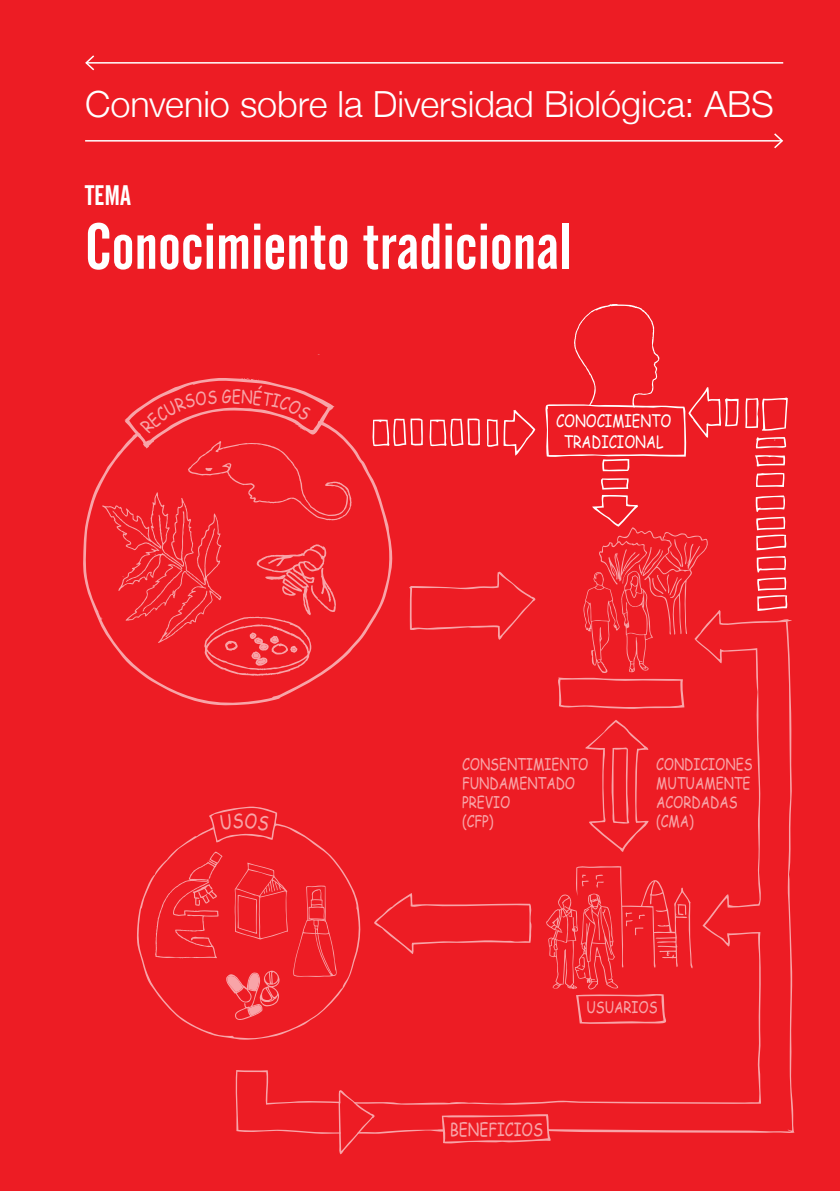
<style>
.page{position:relative;width:840px;height:1191px;background:#fff}
.page>*{position:absolute;margin:0;border:0;box-sizing:border-box;transform-origin:0 0}
.t1{font:64px "Alternate Gothic No 2 BT";color:#fff}
.t2{font:300 36px "Helvetica Neue";color:#fff}
.t3{font:28px "Alternate Gothic No 2 BT";color:#fff}
.t4{font:18px "Comic Sans MS";color:#f8a4a8;scale:.8 1}
.t5{font:17px/20.4px "Comic Sans MS";color:#fff;text-align:center;scale:.8 1}
.t6{font:16px/19.2px "Comic Sans MS";color:#f8a4a8;scale:.8 1}
</style>
<div class="page">
<div style="left:0;top:0;width:839px;height:1191px;background:#ed1c24"></div>
<hr style="left:86px;top:62px;width:696px;height:2px;background:#fff">
<svg style="left:85px;top:55px;width:11px;height:16px"></svg>
<hr style="left:85px;top:140px;width:696px;height:2px;background:#fff">
<svg style="left:772px;top:133px;width:11px;height:16px"></svg>
<svg style="left:409px;top:571px;width:126px;height:39px"></svg>
<svg style="left:338px;top:1133px;width:36px;height:21px"></svg>
<svg style="left:443px;top:1133px;width:108px;height:11px"></svg>
<svg style="left:745px;top:397px;width:42px;height:34px"></svg>
<svg style="left:755px;top:437px;width:30px;height:11px"></svg>
<svg style="left:755px;top:455px;width:29px;height:32px"></svg>
<svg style="left:755px;top:495px;width:31px;height:55px"></svg>
<svg style="left:486px;top:410px;width:49px;height:45px"></svg>
<svg style="left:601px;top:478px;width:27px;height:11px"></svg>
<svg style="left:393px;top:418px;width:87px;height:29px"></svg>
<svg style="left:756px;top:556px;width:31px;height:54px"></svg>
<svg style="left:545px;top:304px;width:193px;height:167px"></svg>
<svg style="left:235px;top:610px;width:559px;height:523px"></svg>
<svg style="left:137px;top:806px;width:224px;height:233px"></svg>
<svg style="left:155px;top:851px;width:182px;height:169px"></svg>
<svg style="left:545px;top:865px;width:148px;height:159px"></svg>
<svg style="left:557px;top:495px;width:152px;height:214px"></svg>
<svg style="left:83px;top:378px;width:309px;height:327px"></svg>
<svg style="left:102px;top:441px;width:249px;height:235px"></svg>
<svg style="left:139px;top:390px;width:78px;height:44px"></svg>
<svg style="left:232px;top:384px;width:79px;height:36px"></svg>
<svg style="left:220px;top:813px;width:49px;height:17px"></svg>
<p class="t2" style="left:85px;top:82px;width:689px">Convenio sobre la Diversidad Biológica: ABS</p>
<p class="t3" style="left:85px;top:179px;width:47px">Tema</p>
<p class="t1" style="left:85px;top:211px;width:487px">Conocimiento tradicional</p>
<p class="t4" style="left:222px;top:383px;width:14px">G</p>
<p class="t5" style="left:555px;top:410px;width:146px">CONOCIMIENTO<br>TRADICIONAL</p>
<p class="t6" style="left:462px;top:754px;width:159px">CONSENTIMIENTO<br>FUNDAMENTADO<br>PREVIO<br>(CFP)</p>
<p class="t6" style="left:655px;top:754px;width:122px">CONDICIONES<br>MUTUAMENTE<br>ACORDADAS (CMA)</p>
<p class="t4" style="left:449px;top:1115px;width:118px">BENEFICIOS</p>
<p class="t6" style="left:586px;top:997px;width:91px">USUARIOS</p>
</div>
